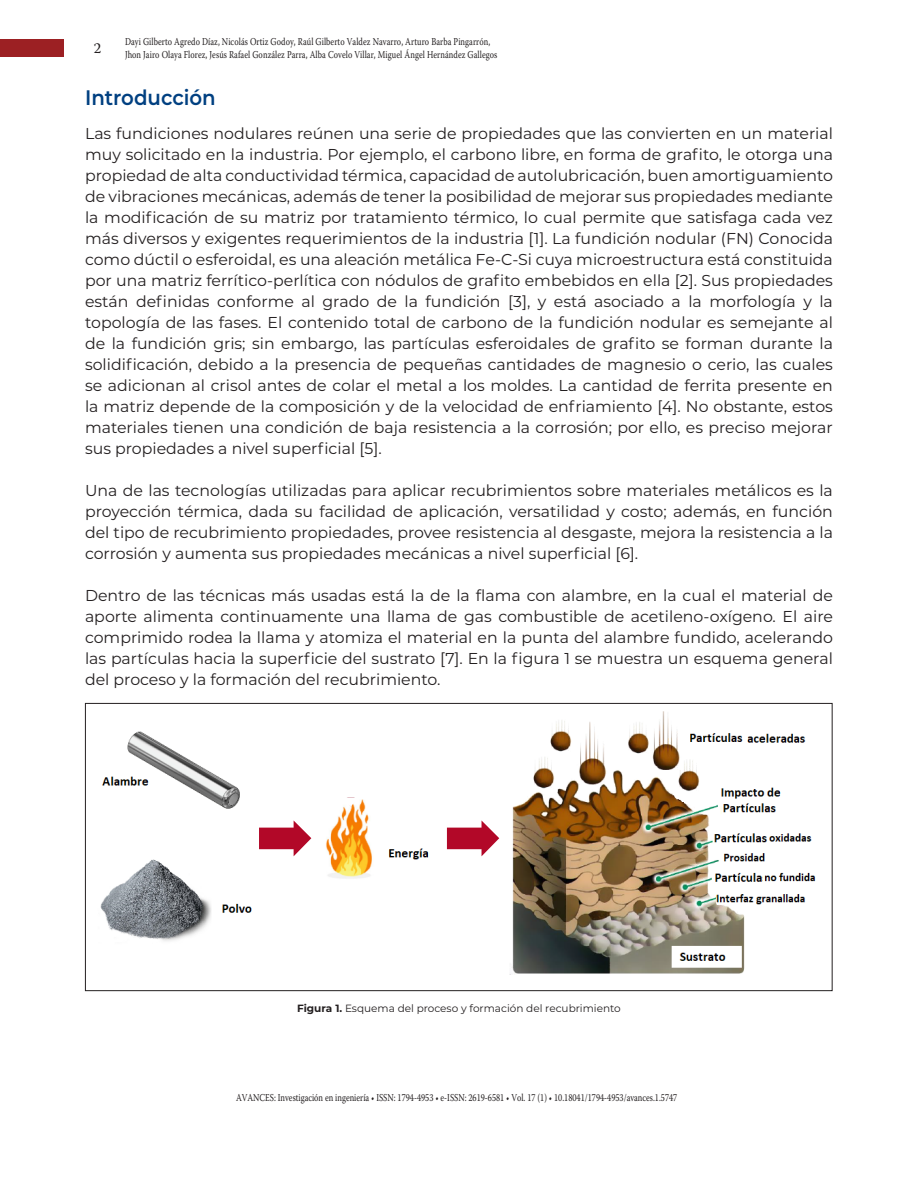
<style>
.page{position:relative;width:918px;height:1188px;background:#fff}
.page>*{position:absolute;margin:0;border:0;box-sizing:border-box;transform-origin:0 0}
.sub02{font:600 21px "Montserrat";color:#014081;scale:.94 1}
.Texto_corrido{font:15.75px/21px "Montserrat";color:#231f20;text-align:justify}
.t1{font:15px "Warnock Pro";color:#231f20}
.t2{font:10.5px/12.8px "Warnock Pro";letter-spacing:.01em;color:#231f20;scale:.78 1}
.fig01{font:10.5px "Montserrat";color:#231f20}
.s1{font-weight:700}
</style>
<div class="page">
<div style="left:0;top:39px;width:63px;height:18px;background:#9c2023"></div>
<img style="left:326px;top:799px;width:103px;height:80px">
<svg style="left:342px;top:797px;width:15px;height:9px"></svg>
<img style="left:508px;top:702px;width:315px;height:273px">
<svg style="left:583px;top:702px;width:58px;height:34px"></svg>
<img style="left:102px;top:731px;width:138px;height:78px">
<img style="left:100px;top:859px;width:152px;height:82px">
<svg style="left:259px;top:820px;width:52px;height:36px"></svg>
<svg style="left:447px;top:820px;width:52px;height:36px"></svg>
<p class="t1" style="left:94px;top:39px;width:9px">2</p>
<p class="t2" style="left:125px;top:35px;width:479px">Dayi Gilberto Agredo Díaz, Nicolás Ortiz Godoy, Raúl Gilberto Valdez Navarro, Arturo Barba Pingarrón,<br>Jhon Jairo Olaya Florez, Jesús Rafael González Parra, Alba Covelo Villar, Miguel Ángel Hernández Gallegos</p>
<p class="sub02" style="left:85px;top:83px;width:141px">Introducción</p>
<p class="Texto_corrido" style="left:85px;top:122px;width:750px">Las fundiciones nodulares reúnen una serie de propiedades que las convierten en un material muy solicitado en la industria. Por ejemplo, el carbono libre, en forma de grafito, le otorga una propiedad de alta conductividad térmica, capacidad de autolubricación, buen amortiguamiento de vibraciones mecánicas, además de tener la posibilidad de mejorar sus propiedades mediante la modificación de su matriz por tratamiento térmico, lo cual permite que satisfaga cada vez más diversos y exigentes requerimientos de la industria [1]. La fundición nodular (FN) Conocida como dúctil o esferoidal, es una aleación metálica Fe-C-Si cuya microestructura está constituida por una matriz ferrítico-perlítica con nódulos de grafito embebidos en ella [2]. Sus propiedades están definidas conforme al grado de la fundición [3], y está asociado a la morfología y la topología de las fases. El contenido total de carbono de la fundición nodular es semejante al de la fundición gris; sin embargo, las partículas esferoidales de grafito se forman durante la solidificación, debido a la presencia de pequeñas cantidades de magnesio o cerio, las cuales se adicionan al crisol antes de colar el metal a los moldes. La cantidad de ferrita presente en la matriz depende de la composición y de la velocidad de enfriamiento [4]. No obstante, estos materiales tienen una condición de baja resistencia a la corrosión; por ello, es preciso mejorar sus propiedades a nivel superficial [5].</p>
<p class="Texto_corrido" style="left:85px;top:479px;width:749px">Una de las tecnologías utilizadas para aplicar recubrimientos sobre materiales metálicos es la proyección térmica, dada su facilidad de aplicación, versatilidad y costo; además, en función del tipo de recubrimiento propiedades, provee resistencia al desgaste, mejora la resistencia a la corrosión y aumenta sus propiedades mecánicas a nivel superficial [6].</p>
<p class="Texto_corrido" style="left:85px;top:584px;width:749px">Dentro de las técnicas más usadas está la de la flama con alambre, en la cual el material de aporte alimenta continuamente una llama de gas combustible de acetileno-oxígeno. El aire comprimido rodea la llama y atomiza el material en la punta del alambre fundido, acelerando las partículas hacia la superficie del sustrato [7]. En la figura 1 se muestra un esquema general del proceso y la formación del recubrimiento.</p>
<p class="fig01" style="left:297px;top:1001px;width:325px"><span class="s1">Figura 1.</span> Esquema del proceso y formación del recubrimiento</p>
<p class="t2" style="left:236px;top:1091px;width:567px">AVANCES: Investigación en ingeniería • ISSN: 1794-4953 • e-ISSN: 2619-6581 • Vol. 17 (1) • 10.18041/1794-4953/avances.1.5747</p>
</div>
